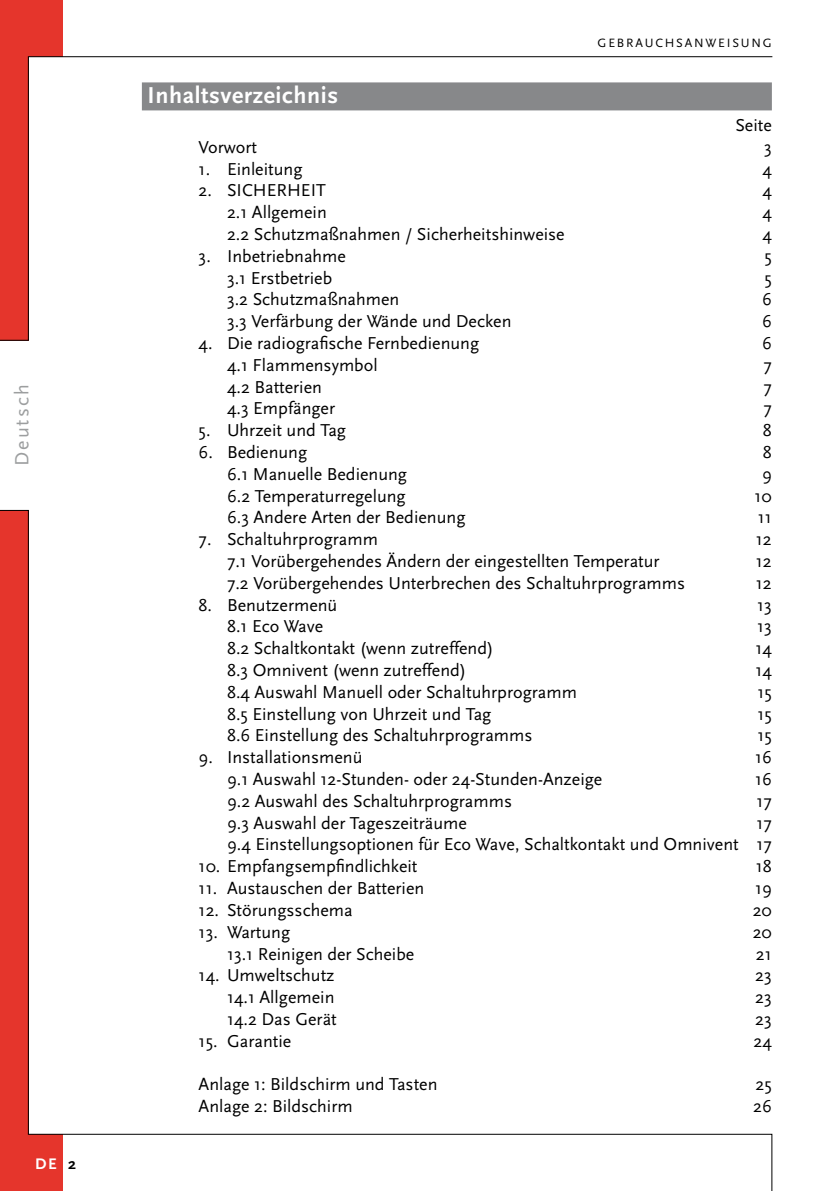
<style>
.page{position:relative;width:840px;height:1191px;background:#fff}
.page>*{position:absolute;margin:0;border:0;box-sizing:border-box;transform-origin:0 0}
.t1{font:700 24px "Scala Sans";letter-spacing:.025em;color:#fff}
.t2{font:20px "Scala Sans";letter-spacing:.105em;color:#9c9e9f}
.t3{font:18px/21.8px "Scala Sans";color:#000;text-align:right}
.t4{font:700 16px "Scala Sans";color:#fff}
.t5{font:700 16px "Scala Sans";color:#000}
.t6{font:12.6px "Scala Sans";letter-spacing:.145em;color:#000}
</style>
<div class="page">
<svg style="left:0;top:57px;width:29px;height:283px;background:#dc332a"></svg>
<svg style="left:0;top:510px;width:29px;height:624px;background:#dc332a"></svg>
<div style="left:142px;top:82px;width:629px;height:28px;background:#87888a"></div>
<div style="left:0;top:1134px;width:62px;height:57px;background:#e5352c"></div>
<div style="left:0;top:0;width:62px;height:57px;background:#e5352c"></div>
<hr style="left:28px;top:56px;width:743px;height:1px;background:#000">
<svg style="left:28px;top:1133px;width:744px;height:58px"></svg>
<p class="t2" style="left:11px;top:466px;width:83px;rotate:-90deg">Deutsch</p>
<p class="t4" style="left:35px;top:1154px;width:23px">DE</p>
<p class="t5" style="left:68px;top:1154px;width:9px">2</p>
<h1 class="t1" style="left:147px;top:82px;width:192px">Inhaltsverzeichnis</h1>
<p class="t6" style="left:597px;top:36px;width:176px">GEBRAUCHSANWEISUNG</p>
<p class="t3" style="left:735px;top:114px;width:38px">Seite</p>
<p class="t3" style="left:198px;top:136px;width:60px">Vorwort</p>
<p class="t3" style="left:763px;top:136px;width:9px">3</p>
<p class="t3" style="left:198px;top:158px;width:105px">1. Einleitung</p>
<p class="t3" style="left:762px;top:158px;width:11px">4</p>
<p class="t3" style="left:198px;top:180px;width:129px">2. SICHERHEIT</p>
<p class="t3" style="left:762px;top:180px;width:11px">4</p>
<p class="t3" style="left:227px;top:202px;width:101px">2.1 Allgemein</p>
<p class="t3" style="left:762px;top:202px;width:11px">4</p>
<p class="t3" style="left:227px;top:223px;width:339px">2.2 Schutzmaßnahmen / Sicherheitshinweise</p>
<p class="t3" style="left:762px;top:223px;width:11px">4</p>
<p class="t3" style="left:198px;top:245px;width:149px">3. Inbetriebnahme</p>
<p class="t3" style="left:764px;top:245px;width:9px">5</p>
<p class="t3" style="left:227px;top:267px;width:107px">3.1 Erstbetrieb</p>
<p class="t3" style="left:764px;top:267px;width:9px">5</p>
<p class="t3" style="left:227px;top:289px;width:174px">3.2 Schutzmaßnahmen</p>
<p class="t3" style="left:761px;top:289px;width:11px">6</p>
<p class="t3" style="left:227px;top:311px;width:286px">3.3 Verfärbung der Wände und Decken</p>
<p class="t3" style="left:761px;top:311px;width:11px">6</p>
<p class="t3" style="left:198px;top:332px;width:282px">4. Die radiografische Fernbedienung</p>
<p class="t3" style="left:761px;top:332px;width:11px">6</p>
<p class="t3" style="left:227px;top:354px;width:152px">4.1 Flammensymbol</p>
<p class="t3" style="left:763px;top:354px;width:10px">7</p>
<p class="t3" style="left:227px;top:376px;width:96px">4.2 Batterien</p>
<p class="t3" style="left:763px;top:376px;width:10px">7</p>
<p class="t3" style="left:227px;top:398px;width:110px">4.3 Empfänger</p>
<p class="t3" style="left:763px;top:398px;width:10px">7</p>
<p class="t3" style="left:198px;top:420px;width:149px">5. Uhrzeit und Tag</p>
<p class="t3" style="left:762px;top:420px;width:10px">8</p>
<p class="t3" style="left:198px;top:441px;width:110px">6. Bedienung</p>
<p class="t3" style="left:762px;top:441px;width:10px">8</p>
<p class="t3" style="left:227px;top:463px;width:181px">6.1 Manuelle Bedienung</p>
<p class="t3" style="left:761px;top:463px;width:11px">9</p>
<p class="t3" style="left:227px;top:485px;width:180px">6.2 Temperaturregelung</p>
<p class="t3" style="left:754px;top:485px;width:19px">10</p>
<p class="t3" style="left:227px;top:507px;width:240px">6.3 Andere Arten der Bedienung</p>
<p class="t3" style="left:757px;top:507px;width:16px">11</p>
<p class="t3" style="left:198px;top:529px;width:181px">7. Schaltuhrprogramm</p>
<p class="t3" style="left:755px;top:529px;width:17px">12</p>
<p class="t3" style="left:227px;top:550px;width:434px">7.1 Vorübergehendes Ändern der eingestellten Temperatur</p>
<p class="t3" style="left:755px;top:550px;width:17px">12</p>
<p class="t3" style="left:227px;top:572px;width:459px">7.2 Vorübergehendes Unterbrechen des Schaltuhrprogramms</p>
<p class="t3" style="left:755px;top:572px;width:17px">12</p>
<p class="t3" style="left:198px;top:594px;width:140px">8. Benutzermenü</p>
<p class="t3" style="left:756px;top:594px;width:16px">13</p>
<p class="t3" style="left:227px;top:616px;width:98px">8.1 Eco Wave</p>
<p class="t3" style="left:756px;top:616px;width:16px">13</p>
<p class="t3" style="left:227px;top:638px;width:268px">8.2 Schaltkontakt (wenn zutreffend)</p>
<p class="t3" style="left:755px;top:638px;width:18px">14</p>
<p class="t3" style="left:227px;top:659px;width:241px">8.3 Omnivent (wenn zutreffend)</p>
<p class="t3" style="left:755px;top:659px;width:18px">14</p>
<p class="t3" style="left:227px;top:681px;width:351px">8.4 Auswahl Manuell oder Schaltuhrprogramm</p>
<p class="t3" style="left:757px;top:681px;width:16px">15</p>
<p class="t3" style="left:227px;top:703px;width:266px">8.5 Einstellung von Uhrzeit und Tag</p>
<p class="t3" style="left:757px;top:703px;width:16px">15</p>
<p class="t3" style="left:227px;top:725px;width:307px">8.6 Einstellung des Schaltuhrprogramms</p>
<p class="t3" style="left:757px;top:725px;width:16px">15</p>
<p class="t3" style="left:198px;top:747px;width:165px">9. Installationsmenü</p>
<p class="t3" style="left:754px;top:747px;width:18px">16</p>
<p class="t3" style="left:227px;top:768px;width:376px">9.1 Auswahl 12-Stunden- oder 24-Stunden-Anzeige</p>
<p class="t3" style="left:754px;top:768px;width:18px">16</p>
<p class="t3" style="left:227px;top:790px;width:286px">9.2 Auswahl des Schaltuhrprogramms</p>
<p class="t3" style="left:756px;top:790px;width:17px">17</p>
<p class="t3" style="left:227px;top:812px;width:241px">9.3 Auswahl der Tageszeiträume</p>
<p class="t3" style="left:227px;top:812px;width:546px">17<br>9.4 Einstellungsoptionen für Eco Wave, Schaltkontakt und Omnivent 17</p>
<p class="t3" style="left:198px;top:856px;width:220px">10. Empfangsempfindlichkeit</p>
<p class="t3" style="left:755px;top:856px;width:18px">18</p>
<p class="t3" style="left:198px;top:877px;width:227px">11. Austauschen der Batterien</p>
<p class="t3" style="left:754px;top:877px;width:18px">19</p>
<p class="t3" style="left:198px;top:899px;width:155px">12. Störungsschema</p>
<p class="t3" style="left:752px;top:899px;width:21px">20</p>
<p class="t3" style="left:198px;top:921px;width:93px">13. Wartung</p>
<p class="t3" style="left:752px;top:921px;width:21px">20</p>
<p class="t3" style="left:227px;top:943px;width:189px">13.1 Reinigen der Scheibe</p>
<p class="t3" style="left:755px;top:943px;width:17px">21</p>
<p class="t3" style="left:198px;top:965px;width:137px">14. Umweltschutz</p>
<p class="t3" style="left:754px;top:965px;width:18px">23</p>
<p class="t3" style="left:227px;top:986px;width:109px">14.1 Allgemein</p>
<p class="t3" style="left:754px;top:986px;width:18px">23</p>
<p class="t3" style="left:227px;top:1008px;width:111px">14.2 Das Gerät</p>
<p class="t3" style="left:754px;top:1008px;width:18px">23</p>
<p class="t3" style="left:198px;top:1030px;width:94px">15. Garantie</p>
<p class="t3" style="left:753px;top:1030px;width:20px">24</p>
<p class="t3" style="left:198px;top:1074px;width:240px">Anlage 1: Bildschirm und Tasten</p>
<p class="t3" style="left:755px;top:1074px;width:18px">25</p>
<p class="t3" style="left:198px;top:1095px;width:155px">Anlage 2: Bildschirm</p>
<p class="t3" style="left:752px;top:1095px;width:20px">26</p>
</div>
